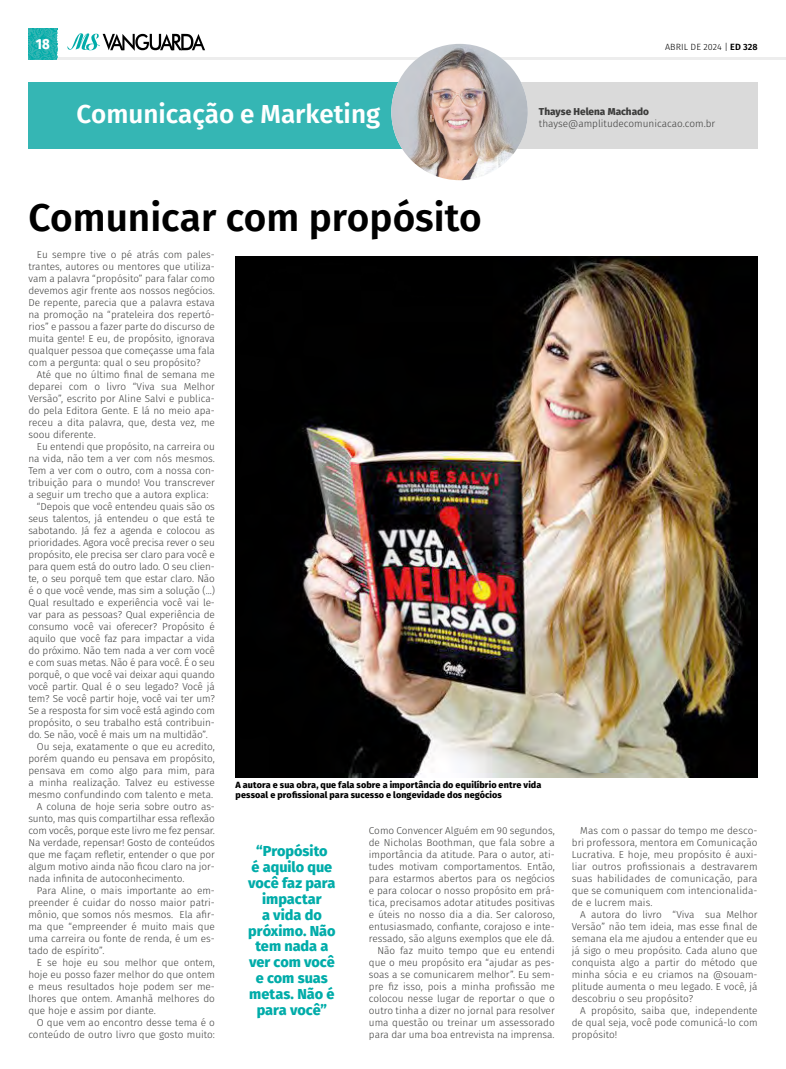
<style>
.page{position:relative;width:786px;height:1069px;background:#fff}
.page>*{position:absolute;margin:0;border:0;box-sizing:border-box;transform-origin:0 0}
.t1{font:600 38.7px "Fira Sans";color:#000}
.t2{font:600 26px "Fira Sans";color:#fff}
.t3{font:800 14.6px "Fira Sans";color:#fff;scale:.9 1}
.t4{font:800 14.4px/16px "Fira Sans";letter-spacing:-.005em;color:#00aca9;text-align:center}
.t5{font:300 10px/12px "Fira Sans";color:#3c3c3b;text-align:justify}
.t6{font:800 10px "Fira Sans";color:#3c3c3b}
.t7{font:800 9px/10.5px "Fira Sans";letter-spacing:.01em;color:#000}
.t8{font:300 9px "Fira Sans";letter-spacing:.01em;color:#000}
.s1{font-weight:600}
</style>
<div class="page">
<hr style="left:57px;top:58px;width:728px;height:2px;background:#ededed">
<svg style="left:67px;top:33px;width:138px;height:18px"></svg>
<svg style="left:28px;top:28px;width:29px;height:32px"></svg>
<div style="left:28px;top:83px;width:438px;height:66px;background:#35b6b4"></div>
<div style="left:466px;top:83px;width:291px;height:66px;background:#dadada"></div>
<img style="left:391px;top:44px;width:136px;height:136px;border-radius:68px">
<img style="left:235px;top:256px;width:522px;height:521px">
<h3 class="t3" style="left:36px;top:33px;width:17px">18</h3>
<p class="t8" style="left:664px;top:40px;width:94px">ABRIL DE 2024 | <span class="s1">ED 328</span></p>
<h2 class="t2" style="left:77px;top:96px;width:305px">Comunicação e Marketing</h2>
<h1 class="t1" style="left:28px;top:190px;width:454px">Comunicar com propósito</h1>
<p class="t6" style="left:538px;top:105px;width:111px">Thayse Helena Machado</p>
<p class="t5" style="left:538px;top:118px;width:178px">thayse@amplitudecomunicacao.com.br</p>
<p class="t5" style="left:28px;top:248px;width:188px;text-indent:8px">Eu sempre tive o pé atrás com pales&shy;trantes, autores ou mentores que utiliza&shy;vam a palavra “propósito” para falar como devemos agir frente aos nossos negócios.<br>De repente, parecia que a palavra estava na promoção na “prateleira dos repertó&shy;rios” e passou a fazer parte do discurso de muita gente! E eu, de propósito, ignorava qualquer pessoa que começasse uma fala com a pergunta: qual o seu propósito?</p>
<p class="t5" style="left:28px;top:368px;width:188px;text-indent:8px">Até que no último final de semana me deparei com o livro “Viva sua Melhor Versão”, escrito por Aline Salvi e publica&shy;do pela Editora Gente. E lá no meio apa&shy;receu a dita palavra, que, desta vez, me soou diferente.</p>
<p class="t5" style="left:37px;top:440px;width:179px">Eu entendi que propósito, na carreira ou</p>
<p class="t5" style="left:28px;top:452px;width:188px">na vida, não tem a ver com nós mesmos.</p>
<p class="t5" style="left:28px;top:464px;width:188px">Tem a ver com o outro, com a nossa con-</p>
<p class="t5" style="left:28px;top:476px;width:188px">tribuição para o mundo! Vou transcrever</p>
<p class="t5" style="left:28px;top:488px;width:181px">a seguir um trecho que a autora explica:</p>
<p class="t5" style="left:37px;top:500px;width:179px">“Depois que você entendeu quais são os</p>
<p class="t5" style="left:28px;top:512px;width:188px">seus talentos, já entendeu o que está te</p>
<p class="t5" style="left:28px;top:524px;width:188px">sabotando. Já fez a agenda e colocou as</p>
<p class="t5" style="left:28px;top:536px;width:188px">prioridades. Agora você precisa rever o seu</p>
<p class="t5" style="left:28px;top:548px;width:188px">propósito, ele precisa ser claro para você e</p>
<p class="t5" style="left:28px;top:560px;width:188px">para quem está do outro lado. O seu clien-</p>
<p class="t5" style="left:28px;top:572px;width:188px">te, o seu porquê tem que estar claro. Não</p>
<p class="t5" style="left:28px;top:584px;width:188px">é o que você vende, mas sim a solução (...)</p>
<p class="t5" style="left:28px;top:596px;width:188px">Qual resultado e experiência você vai le-</p>
<p class="t5" style="left:28px;top:608px;width:188px">var para as pessoas? Qual experiência de</p>
<p class="t5" style="left:28px;top:620px;width:188px">consumo você vai oferecer? Propósito é</p>
<p class="t5" style="left:28px;top:632px;width:188px">aquilo que você faz para impactar a vida</p>
<p class="t5" style="left:28px;top:644px;width:188px">do próximo. Não tem nada a ver com você</p>
<p class="t5" style="left:28px;top:656px;width:188px">e com suas metas. Não é para você. É o seu</p>
<p class="t5" style="left:28px;top:668px;width:188px">porquê, o que você vai deixar aqui quando</p>
<p class="t5" style="left:28px;top:680px;width:188px">você partir. Qual é o seu legado? Você já</p>
<p class="t5" style="left:28px;top:692px;width:188px">tem? Se você partir hoje, você vai ter um?</p>
<p class="t5" style="left:28px;top:704px;width:188px">Se a resposta for sim você está agindo com</p>
<p class="t5" style="left:28px;top:716px;width:188px">propósito, o seu trabalho está contribuin-</p>
<p class="t5" style="left:28px;top:728px;width:181px">do. Se não, você é mais um na multidão”.</p>
<p class="t5" style="left:37px;top:740px;width:179px">Ou seja, exatamente o que eu acredito,</p>
<p class="t5" style="left:28px;top:752px;width:188px">porém quando eu pensava em propósito,</p>
<p class="t5" style="left:28px;top:764px;width:188px">pensava em como algo para mim, para</p>
<p class="t5" style="left:28px;top:776px;width:188px">a minha realização. Talvez eu estivesse</p>
<p class="t5" style="left:28px;top:788px;width:186px">mesmo confundindo com talento e meta.</p>
<p class="t5" style="left:37px;top:800px;width:179px">A coluna de hoje seria sobre outro as-</p>
<p class="t5" style="left:28px;top:812px;width:188px">sunto, mas quis compartilhar essa reflexão</p>
<p class="t5" style="left:28px;top:824px;width:188px">com vocês, porque este livro me fez pensar.</p>
<p class="t5" style="left:28px;top:836px;width:188px">Na verdade, repensar! Gosto de conteúdos</p>
<p class="t5" style="left:28px;top:848px;width:188px">que me façam refletir, entender o que por</p>
<p class="t5" style="left:28px;top:860px;width:188px">algum motivo ainda não ficou claro na jor-</p>
<p class="t5" style="left:28px;top:872px;width:157px">nada infinita de autoconhecimento.</p>
<p class="t5" style="left:37px;top:884px;width:179px">Para Aline, o mais importante ao em-</p>
<p class="t5" style="left:28px;top:896px;width:188px">preender é cuidar do nosso maior patri-</p>
<p class="t5" style="left:28px;top:908px;width:188px">mônio, que somos nós mesmos. Ela afir-</p>
<p class="t5" style="left:28px;top:920px;width:188px">ma que “empreender é muito mais que</p>
<p class="t5" style="left:28px;top:932px;width:188px">uma carreira ou fonte de renda, é um es-</p>
<p class="t5" style="left:28px;top:944px;width:77px">tado de espírito”.</p>
<p class="t5" style="left:37px;top:956px;width:179px">E se hoje eu sou melhor que ontem,</p>
<p class="t5" style="left:28px;top:968px;width:188px">hoje eu posso fazer melhor do que ontem</p>
<p class="t5" style="left:28px;top:980px;width:188px">e meus resultados hoje podem ser me-</p>
<p class="t5" style="left:28px;top:992px;width:188px">lhores que ontem. Amanhã melhores do</p>
<p class="t5" style="left:28px;top:1004px;width:129px">que hoje e assim por diante.</p>
<p class="t5" style="left:37px;top:1016px;width:179px">O que vem ao encontro desse tema é o</p>
<p class="t5" style="left:28px;top:1028px;width:188px">conteúdo de outro livro que gosto muito:</p>
<p class="t7" style="left:235px;top:779px;width:307px">A autora e sua obra, que fala sobre a importância do equilíbrio entre vida pessoal e profissional para sucesso e longevidade dos negócios</p>
<h3 class="t4" style="left:248px;top:842px;width:89px">“Propósito<br>é aquilo que você faz para impactar<br>a vida do próximo. Não tem nada a ver com você e com suas metas. Não é para você”</h3>
<p class="t5" style="left:369px;top:824px;width:187px;text-align:right">Como Convencer Alguém em 90 segundos, de Nicholas Boothman, que fala sobre a importância da atitude. Para o autor, ati&shy;tudes motivam comportamentos. Então, para estarmos abertos para os negócios e para colocar o nosso propósito em prá&shy;tica, precisamos adotar atitudes positivas e úteis no nosso dia a dia. Ser caloroso, entusiasmado, confiante, corajoso e inte&shy;ressado, são alguns exemplos que ele dá.<br>Não faz muito tempo que eu entendi que o meu propósito era “ajudar as pes&shy;soas a se comunicarem melhor”. Eu sem&shy;pre fiz isso, pois a minha profissão me colocou nesse lugar de reportar o que o outro tinha a dizer no jornal para resolver uma questão ou treinar um assessorado para dar uma boa entrevista na imprensa.</p>
<p class="t5" style="left:571px;top:824px;width:187px;text-indent:8px">Mas com o passar do tempo me desco&shy;bri professora, mentora em Comunicação Lucrativa. E hoje, meu propósito é auxi&shy;liar outros profissionais a destravarem suas habilidades de comunicação, para que se comuniquem com intencionalida&shy;de e lucrem mais.</p>
<p class="t5" style="left:571px;top:908px;width:187px;text-indent:8px">A autora do livro “Viva sua Melhor Versão” não tem ideia, mas esse final de semana ela me ajudou a entender que eu já sigo o meu propósito. Cada aluno que conquista algo a partir do método que minha sócia e eu criamos na @souam&shy;plitude aumenta o meu legado. E você, já descobriu o seu propósito?</p>
<p class="t5" style="left:571px;top:1004px;width:187px;text-indent:8px">A propósito, saiba que, independente de qual seja, você pode comunicá-lo com propósito!</p>
</div>
